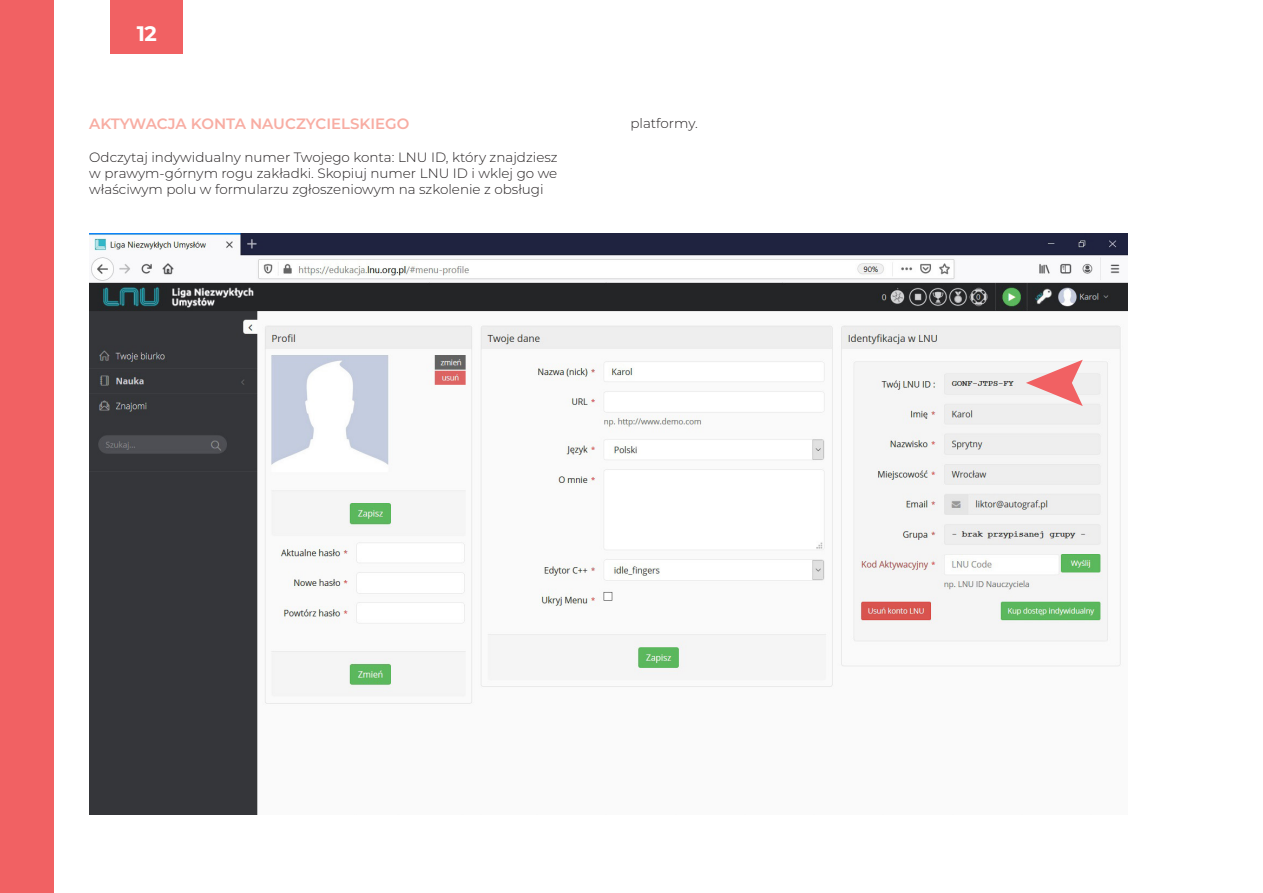
<style>
.page{position:relative;width:1263px;height:893px;background:#fff}
.page>*{position:absolute;margin:0;border:0;box-sizing:border-box;transform-origin:0 0}
.t1{font:700 21px "Montserrat";color:#fff}
.Paragraph_Text{font:600 15px "Montserrat";color:#f8ada3}
.Paragraph_Text-2{font:300 13.5px/16.2px "Montserrat";color:#231f20;text-align:justify}
</style>
<div class="page">
<img style="left:89px;top:234px;width:1038px;height:580px">
<svg style="left:1026px;top:360px;width:57px;height:46px"></svg>
<div style="left:0;top:0;width:54px;height:893px;background:#f16163"></div>
<div style="left:111px;top:0;width:72px;height:54px;background:#f16163"></div>
<h1 class="t1" style="left:137px;top:18px;width:21px">12</h1>
<p class="Paragraph_Text" style="left:89px;top:113px;width:322px">AKTYWACJA KONTA NAUCZYCIELSKIEGO</p>
<p class="Paragraph_Text-2" style="left:89px;top:148px;width:470px">Odczytaj indywidualny numer Twojego konta: LNU ID, który znajdziesz w prawym-górnym rogu zakładki. Skopiuj numer LNU ID i wklej go we właściwym polu w formularzu zgłoszeniowym na szkolenie z obsługi</p>
<p class="Paragraph_Text-2" style="left:630px;top:115px;width:69px">platformy.</p>
</div>
